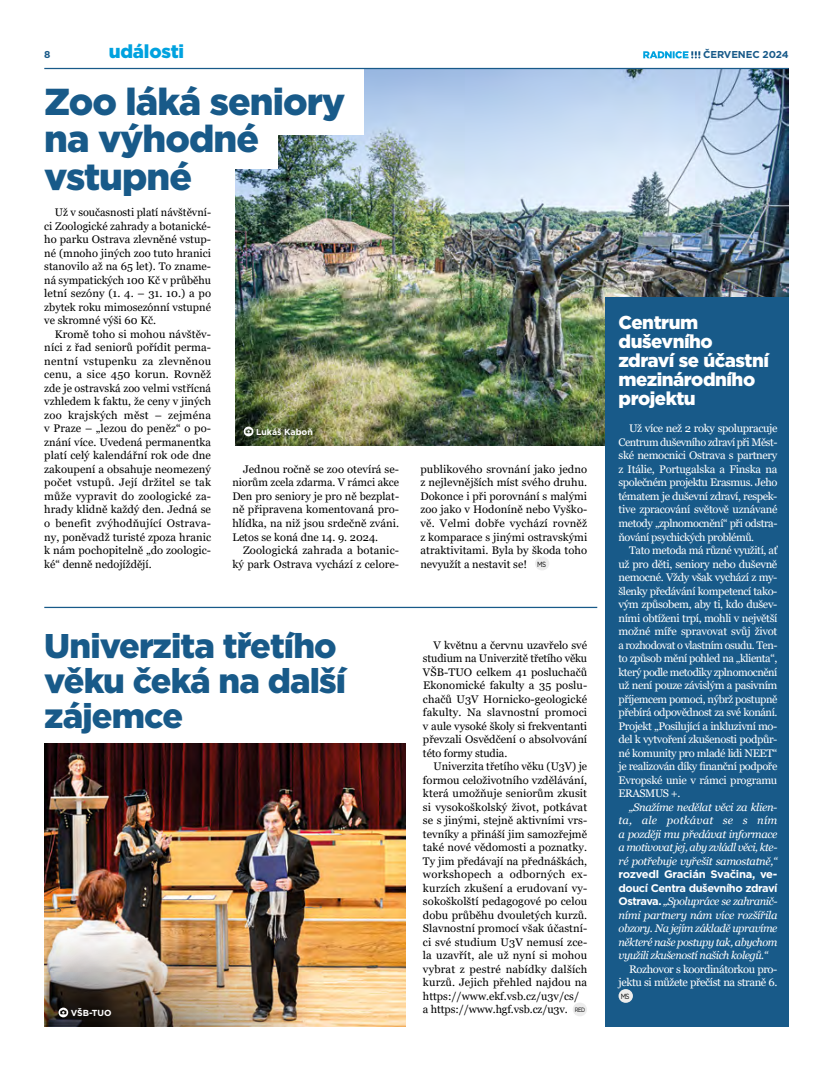
<style>
.page{position:relative;width:833px;height:1081px;background:#fff}
.page>*{position:absolute;margin:0;border:0;box-sizing:border-box;transform-origin:0 0}
.t1{font:37.5px/37.5px "Gotham Black CE";letter-spacing:-.025em;color:#185a89}
.t2{font:34.25px/35px "Gotham Black CE";letter-spacing:-.025em;color:#185a89}
.t3{font:18.75px "Gotham Black CE";letter-spacing:-.01em;color:#00a2df}
.t4{font:18.62px/19px "Gotham Black CE";letter-spacing:-.025em;color:#fff}
.t5{font:11px/13.5px "Georgia";letter-spacing:.005em;color:#000;text-align:justify}
.t6{font:11px/13.5px "Georgia";letter-spacing:-.04em;color:#fff;text-align:justify}
.t7{font:italic 11px/13.5px "Georgia";letter-spacing:-.04em;color:#fff;text-align:justify}
.t8{font:700 11px/13.5px "Gotham Bold CE";letter-spacing:-.04em;color:#fff}
.t9{font:700 10px "Gotham Bold CE";letter-spacing:-.01em;color:#185a89}
.t10{font:700 8.75px "Gotham Bold CE";color:#fff}
.t11{font:7.5px "Gotham Book CE";color:#000;scale:.84 1}
.s1{font-family:"Gotham Book CE";font-size:7.5px}
.s2{font-family:"Gotham Book CE";font-size:6.25px}
.s3{font-family:"Gotham Bold CE";font-weight:700;font-style:normal}
</style>
<div class="page">
<img style="left:44px;top:743px;width:362px;height:284px">
<img style="left:44px;top:919px;width:263px;height:108px">
<div style="left:535px;top:557px;width:14px;height:13px;background:#ededed;border-radius:50%"></div>
<img style="left:236px;top:69px;width:552px;height:377px">
<div style="left:572px;top:1002px;width:15px;height:14px;background:#ededed;border-radius:50%"></div>
<svg style="left:244px;top:426px;width:9px;height:10px"></svg>
<svg style="left:58px;top:1007px;width:10px;height:10px"></svg>
<div style="left:605px;top:298px;width:183px;height:729px;background:#185a89"></div>
<div style="left:618px;top:989px;width:15px;height:14px;background:#ededed;border-radius:50%"></div>
<div style="left:44px;top:68px;width:319px;height:67px;background:#fff"></div>
<div style="left:44px;top:101px;width:234px;height:68px;background:#fff"></div>
<svg style="left:643px;top:51px;width:57px;height:7px"></svg>
<hr style="left:44px;top:68px;width:744px;height:1px;background:#185a89">
<hr style="left:44px;top:607px;width:553px;height:1px;background:#185a89">
<p class="t9" style="left:44px;top:49px;width:8px">8</p>
<h3 class="t3" style="left:109px;top:40px;width:77px">události</h3>
<p class="t9" style="left:703px;top:49px;width:87px">ČERVENEC 2024</p>
<h1 class="t1" style="left:44px;top:83px;width:303px">Zoo láká seniory na výhodné vstupné</h1>
<p class="t5" style="left:44px;top:206px;width:168px;text-indent:11px">Už v současnosti platí návštěvní&shy;ci Zoologické zahrady a botanické&shy;ho parku Ostrava zlevněné vstup&shy;né (mnoho jiných zoo tuto hranici stanovilo až na 65 let). To zname&shy;ná sympatických 100 Kč v průběhu letní sezóny (1. 4. – 31. 10.) a po zbytek roku mimosezónní vstupné ve skromné výši 60 Kč.</p>
<p class="t5" style="left:44px;top:327px;width:168px;text-indent:11px">Kromě toho si mohou návštěv&shy;níci z řad seniorů pořídit perma&shy;nentní vstupenku za zlevněnou cenu, a sice 450 korun. Rovněž zde je ostravská zoo velmi vstřícná vzhledem k faktu, že ceny v jiných zoo krajských měst – zejména v Praze – „lezou do peněz“ o po&shy;znání více. Uvedená permanentka platí celý kalendářní rok ode dne zakoupení a obsahuje neomezený počet vstupů. Její držitel se tak může vypravit do zoologické za&shy;hrady klidně každý den. Jedná se o benefit zvýhodňující Ostrava&shy;ny, poněvadž turisté zpoza hranic k nám pochopitelně „do zoologic&shy;ké“ denně nedojíždějí.</p>
<p class="t10" style="left:256px;top:427px;width:58px">Lukáš Kaboň</p>
<p class="t5" style="left:232px;top:463px;width:168px;text-indent:11px">Jednou ročně se zoo otevírá se&shy;niorům zcela zdarma. V rámci akce Den pro seniory je pro ně bezplat&shy;ně připravena komentovaná pro&shy;hlídka, na niž jsou srdečně zváni.<br>Letos se koná dne 14. 9. 2024.</p>
<p class="t5" style="left:232px;top:544px;width:168px;text-align:right">Zoologická zahrada a botanic&shy;ký park Ostrava vychází z celore-</p>
<p class="t5" style="left:420px;top:463px;width:168px">publikového srovnání jako jedno z nejlevnějších míst svého druhu.<br>Dokonce i při porovnání s malými zoo jako v Hodoníně nebo Vyško&shy;vě. Velmi dobře vychází rovněž z komparace s jinými ostravskými atraktivitami. Byla by škoda toho nevyužít a nestavit se! <span class="s1">MS</span></p>
<h2 class="t2" style="left:44px;top:629px;width:303px">Univerzita třetího věku čeká na další zájemce</h2>
<p class="t10" style="left:71px;top:1007px;width:42px">VŠB-TUO</p>
<p class="t5" style="left:423px;top:638px;width:166px;text-indent:11px">V květnu a červnu uzavřelo své studium na Univerzitě třetího věku VŠB-TUO celkem 41 posluchačů Ekonomické fakulty a 35 poslu&shy;chačů U3V Hornicko-geologické fakulty. Na slavnostní promoci v aule vysoké školy si frekventanti převzali Osvědčení o absolvování této formy studia.</p>
<p class="t5" style="left:423px;top:760px;width:166px;text-align:left;text-indent:11px">Univerzita třetího věku (U3V) je formou celoživotního vzdělávání, která umožňuje seniorům zkusit si vysokoškolský život, potkávat se s jinými, stejně aktivními vrs&shy;tevníky a přináší jim samozřejmě také nové vědomosti a poznatky.<br>Ty jim předávají na přednáškách, workshopech a odborných ex&shy;kurzích zkušení a erudovaní vy&shy;sokoškolští pedagogové po celou dobu průběhu dvouletých kurzů.<br>Slavnostní promocí však účastní&shy;ci své studium U3V nemusí zce&shy;la uzavřít, ale už nyní si mohou vybrat z pestré nabídky dalších kurzů. Jejich přehled najdou na https://www.ekf.vsb.cz/u3v/cs/ a https://www.hgf.vsb.cz/u3v. <span class="s2">RED</span></p>
<h3 class="t4" style="left:618px;top:313px;width:152px">Centrum duševního zdraví se účastní mezinárodního projektu</h3>
<p class="t6" style="left:618px;top:422px;width:160px;text-indent:11px">Už více než 2 roky spolupracuje Centrum duševního zdraví při Měst&shy;ské nemocnici Ostrava s partnery z Itálie, Portugalska a Finska na společném projektu Erasmus. Jeho tématem je duševní zdraví, respek&shy;tive zpracování světově uznávané metody „zplnomocnění“ při odstra&shy;ňování psychických problémů.</p>
<p class="t6" style="left:618px;top:544px;width:160px;text-indent:11px">Tato metoda má různé využití, ať už pro děti, seniory nebo duševně nemocné. Vždy však vychází z my&shy;šlenky předávání kompetencí tako&shy;vým způsobem, aby ti, kdo dušev&shy;ními obtíženi trpí, mohli v největší možné míře spravovat svůj život a rozhodovat o vlastním osudu. Ten&shy;to způsob mění pohled na „klienta“, který podle metodiky zplnomocnění už není pouze závislým a pasivním příjemcem pomoci, nýbrž postupně přebírá odpovědnost za své konání.<br>Projekt „Posilující a inkluzivní mo&shy;del k vytvoření zkušenosti podpůr&shy;né komunity pro mladé lidi NEET“ je realizován díky finanční podpoře Evropské unie v rámci programu ERASMUS +.</p>
<p class="t7" style="left:618px;top:800px;width:160px;text-indent:11px">„Snažíme nedělat věci za klien&shy;ta, ale potkávat se s ním a později mu předávat informace a motivovat jej, aby zvládl věci, kte&shy;ré potřebuje vyřešit samostatně,“</p>
<p class="t8" style="left:618px;top:868px;width:160px">rozvedl Gracián Svačina, ve&shy;doucí Centra duševního zdraví</p>
<p class="t7" style="left:618px;top:895px;width:160px"><span class="s3">Ostrava.</span> „Spolupráce se zahranič&shy;ními partnery nám více rozšířila obzory. Na jejím základě upravíme některé naše postupy tak, abychom využili zkušeností našich kolegů.“</p>
<p class="t6" style="left:618px;top:962px;width:160px;text-align:right">Rozhovor s koordinátorkou pro&shy;jektu si můžete přečíst na straně 6.</p>
<p class="t11" style="left:620px;top:992px;width:12px">MS</p>
</div>
